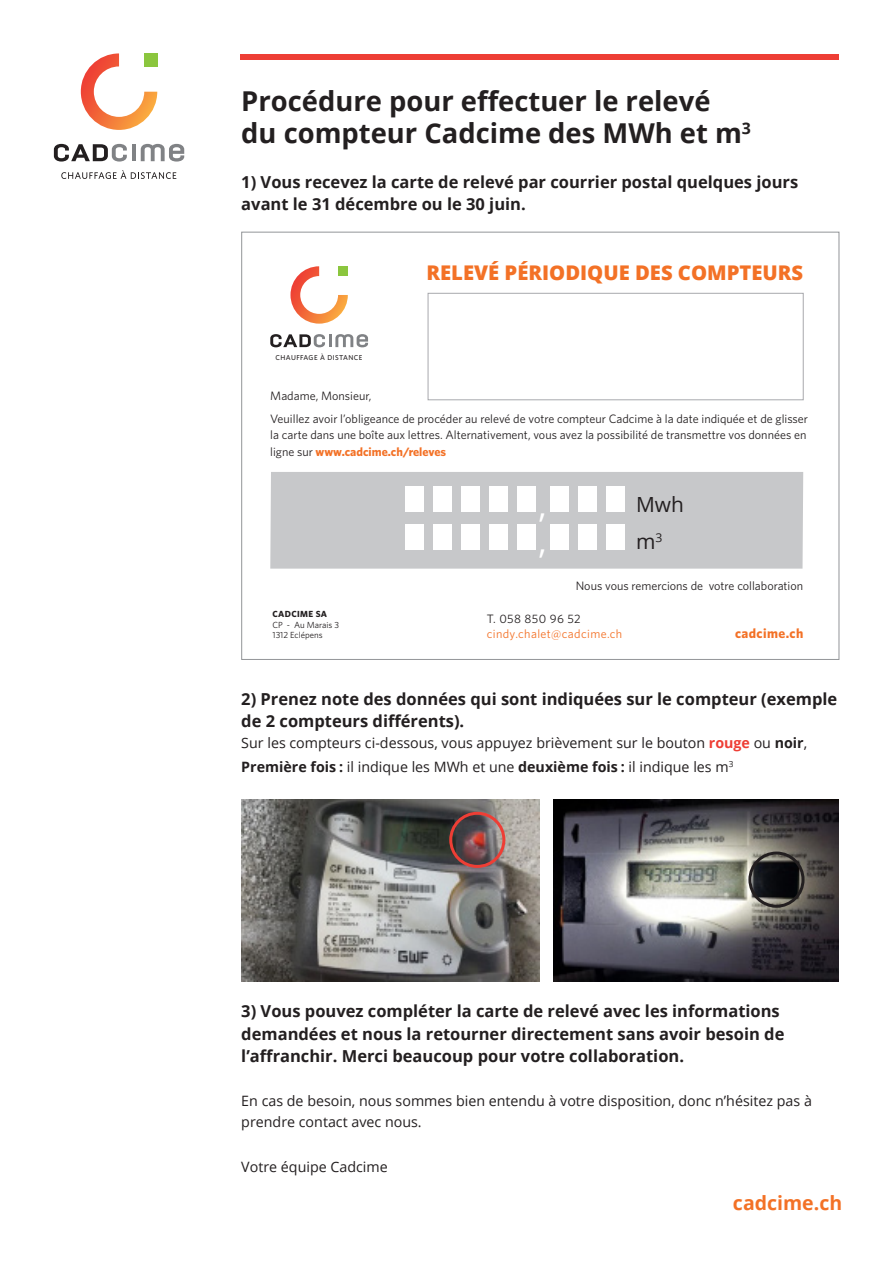
<style>
.page{position:relative;width:893px;height:1263px;background:#fff}
.page>*{position:absolute;margin:0;border:0;box-sizing:border-box;transform-origin:0 0}
.t1{font:33.3px/36.8px "Open Sans";color:#fff}
.t2{font:700 27.3px "Open Sans";color:#231f20}
.t3{font:20.85px/37.7px "Open Sans";color:#231f20}
.t4{font:800 20.25px "Open Sans";color:#f37126}
.t5{font:700 19.5px "Open Sans";color:#f37126}
.t6{font:700 16.5px/22.5px "Open Sans";color:#231f20}
.t7{font:14.25px/21px "Open Sans";color:#231f20}
.t8{font:700 13.5px "Whitney";letter-spacing:.03em;color:#f37126}
.t9{font:12.15px/22.6px "Whitney";color:#231f20}
.t10{font:12.15px/14.5px "Whitney";letter-spacing:.03em;color:#f37126}
.t11{font:8.85px/10.4px "Whitney";color:#231f20}
.t12{font:500 7.05px "Whitney";letter-spacing:.06em;color:#231f20}
.s1{font-weight:700;color:#f37126}
.s2{font-weight:700}
.s3{color:#231f20}
.s4{font-weight:700;color:#ee3e35}
</style>
<div class="page">
<svg style="left:290px;top:266px;width:58px;height:58px"></svg>
<div style="left:338px;top:266px;width:10px;height:10px;background:#8bc63e"></div>
<svg style="left:270px;top:334px;width:98px;height:13px"></svg>
<div style="left:270px;top:472px;width:533px;height:97px;background:#c7c8ca"></div>
<div style="left:405px;top:486px;width:18px;height:26px;background:#fff"></div>
<div style="left:433px;top:486px;width:18px;height:26px;background:#fff"></div>
<div style="left:461px;top:486px;width:18px;height:26px;background:#fff"></div>
<div style="left:489px;top:486px;width:18px;height:26px;background:#fff"></div>
<div style="left:517px;top:486px;width:18px;height:26px;background:#fff"></div>
<div style="left:550px;top:486px;width:18px;height:26px;background:#fff"></div>
<div style="left:578px;top:486px;width:18px;height:26px;background:#fff"></div>
<div style="left:606px;top:486px;width:18px;height:26px;background:#fff"></div>
<div style="left:405px;top:524px;width:18px;height:26px;background:#fff"></div>
<div style="left:433px;top:524px;width:18px;height:26px;background:#fff"></div>
<div style="left:461px;top:524px;width:18px;height:26px;background:#fff"></div>
<div style="left:489px;top:524px;width:18px;height:26px;background:#fff"></div>
<div style="left:517px;top:524px;width:18px;height:26px;background:#fff"></div>
<div style="left:550px;top:524px;width:18px;height:26px;background:#fff"></div>
<div style="left:578px;top:524px;width:18px;height:26px;background:#fff"></div>
<div style="left:606px;top:524px;width:18px;height:26px;background:#fff"></div>
<div style="left:428px;top:293px;width:375px;height:107px;border:1px solid #a8a9ad"></div>
<svg style="left:81px;top:53px;width:76px;height:77px"></svg>
<div style="left:144px;top:53px;width:13px;height:13px;background:#8bc63e"></div>
<svg style="left:54px;top:144px;width:73px;height:18px"></svg>
<hr style="left:132px;top:144px;width:4px;height:17px;background:#808285">
<svg style="left:141px;top:144px;width:43px;height:18px"></svg>
<svg style="left:61px;top:170px;width:115px;height:9px"></svg>
<div style="left:240px;top:54px;width:599px;height:6px;background:#ee3e35"></div>
<img style="left:241px;top:800px;width:298px;height:181px">
<img style="left:554px;top:800px;width:285px;height:181px">
<div style="left:449px;top:812px;width:56px;height:56px;border:3px solid #ee3e35;border-radius:50%"></div>
<div style="left:748px;top:851px;width:56px;height:57px;border:3px solid #231f20;border-radius:50%"></div>
<p class="t2" style="left:241px;top:82px;width:471px">Procédure pour effectuer le relevé</p>
<p class="t2" style="left:241px;top:114px;width:511px">du compteur Cadcime des MWh et m<sup>3</sup></p>
<p class="t6" style="left:241px;top:170px;width:558px">1) Vous recevez la carte de relevé par courrier postal quelques jours</p>
<p class="t6" style="left:241px;top:192px;width:286px">avant le 31 décembre ou le 30 juin.</p>
<p class="t12" style="left:275px;top:353px;width:88px">CHAUFFAGE À DISTANCE</p>
<p class="t4" style="left:426px;top:257px;width:378px">RELEVÉ PÉRIODIQUE DES COMPTEURS</p>
<p class="t9" style="left:270px;top:384px;width:539px">Madame, Monsieur,<br>Veuillez avoir l’obligeance de procéder au relevé de votre compteur Cadcime à la date indiquée et de glisser</p>
<p class="t9" style="left:270px;top:427px;width:538px;line-height:16.6px">la carte dans une boîte aux lettres. Alternativement, vous avez la possibilité de transmettre vos données en ligne sur <span class="s1">www.cadcime.ch/releves</span></p>
<p class="t11" style="left:272px;top:609px;width:68px"><span class="s2">CADCIME SA<br></span>CP - Au Marais 3<br>1312 Eclépens</p>
<p class="t1" style="left:539px;top:485px;width:10px">, ,</p>
<p class="t3" style="left:636px;top:485px;width:49px">Mwh m<sup>3</sup></p>
<p class="t9" style="left:576px;top:575px;width:229px">Nous vous remercions de votre collaboration</p>
<p class="t10" style="left:487px;top:611px;width:137px"><span class="s3">T. 058 850 96 52 </span>cindy.chalet@cadcime.ch</p>
<p class="t8" style="left:735px;top:624px;width:70px">cadcime.ch</p>
<p class="t6" style="left:241px;top:687px;width:597px">2) Prenez note des données qui sont indiquées sur le compteur (exemple de 2 compteurs différents).</p>
<p class="t7" style="left:241px;top:732px;width:567px">Sur les compteurs ci-dessous, vous appuyez brièvement sur le bouton <span class="s4">rouge</span> ou <span class="s2">noir</span>,</p>
<p class="t7" style="left:241px;top:756px;width:494px"><span class="s2">Première fois :</span> il indique les MWh et une <span class="s2">deuxième fois :</span> il indique les m<sup>3</sup></p>
<p class="t6" style="left:241px;top:1000px;width:545px">3) Vous pouvez compléter la carte de relevé avec les informations demandées et nous la retourner directement sans avoir besoin de l’affranchir. Merci beaucoup pour votre collaboration.</p>
<p class="t7" style="left:241px;top:1090px;width:572px">En cas de besoin, nous sommes bien entendu à votre disposition, donc n’hésitez pas à prendre contact avec nous.</p>
<p class="t7" style="left:241px;top:1156px;width:148px">Votre équipe Cadcime</p>
<p class="t5" style="left:733px;top:1189px;width:111px">cadcime.ch</p>
</div>
